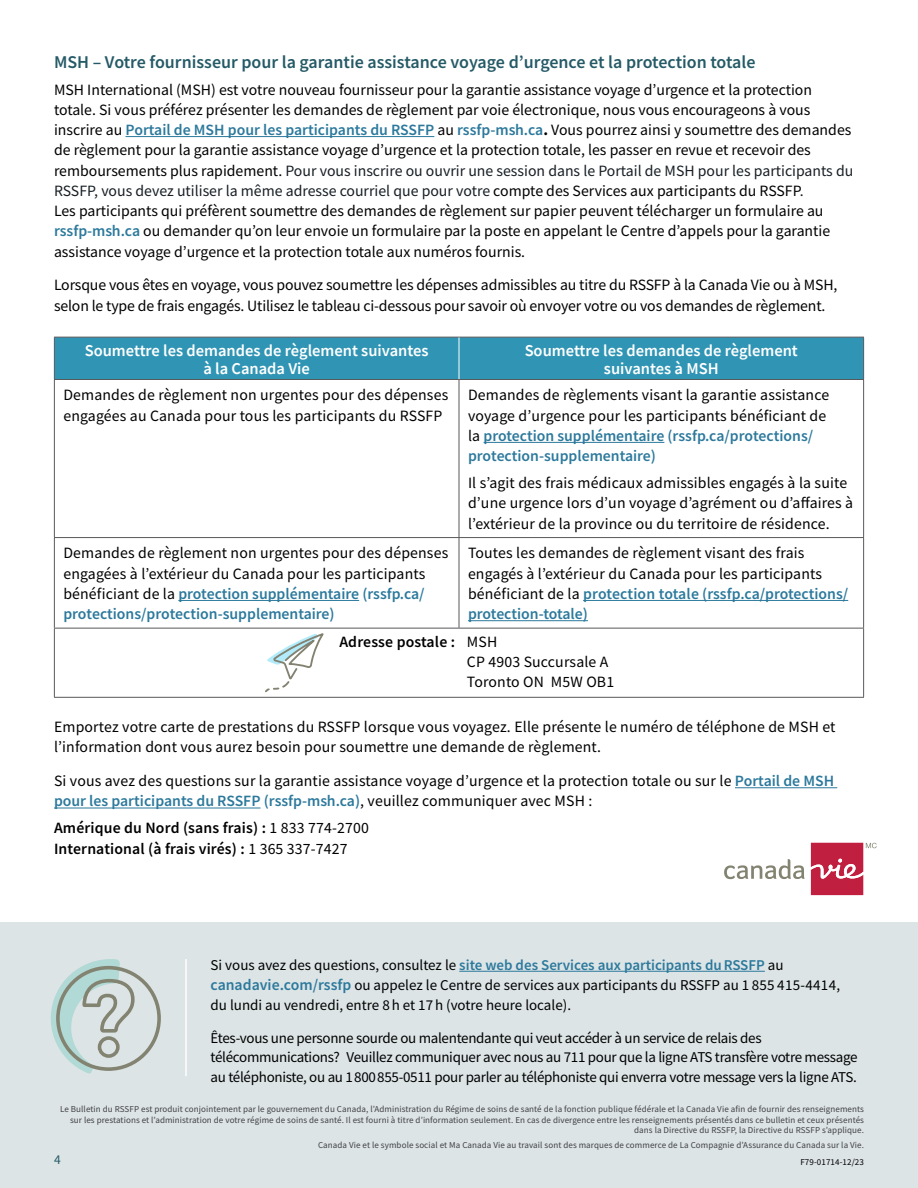
<style>
.page{position:relative;width:918px;height:1188px;background:#fff}
.page>*{position:absolute;margin:0;border:0;box-sizing:border-box;transform-origin:0 0}
.Inline_Header_3{font:600 18px "Source Sans Pro";color:#245a66}
.t1{font:600 16.5px/18px "Source Sans Pro";color:#fff;text-align:center}
.Body_Copy_Style{font:15.75px/20.2px "Source Sans Pro";color:#000}
.Table_text_body{font:15.75px/20.2px "Source Sans Pro";letter-spacing:.01em;color:#000}
.Body_Copy_Style-2{font:600 15.75px "Source Sans Pro";letter-spacing:.01em;color:#000}
.Body_Copy_Style-3{font:15px/19.5px "Source Sans Pro";letter-spacing:-.02em;color:#000}
.Body_Copy_Style-4{font:15px/19.8px "Source Sans Pro";color:#000}
.Body_Copy_Style-5{font:13.5px "Source Sans Pro";color:#245a66}
.Body_Copy_Style-6{font:9px/10.5px "Source Sans Pro";letter-spacing:.01em;color:#414042;text-align:right}
.Body_Copy_Style-7{font:9px "Source Sans Pro";letter-spacing:.01em;color:#000}
.s1{font-weight:600;color:#2c799c}
.s2{font-family:"Source Sans Variable";color:#2c799c}
.s3{font-weight:700}
.s4{color:#171e24}
.s5{font-weight:600}
.s6{font-weight:400}
.s7{font-weight:600;font-size:15.75px;color:#2c799c}
</style>
<div class="page">
<div style="left:0;top:922px;width:918px;height:266px;background:#dce4e6"></div>
<hr style="left:185px;top:959px;width:2px;height:117px;background:#fff">
<svg style="left:724px;top:859px;width:81px;height:20px"></svg>
<svg style="left:811px;top:843px;width:66px;height:52px"></svg>
<hr style="left:126px;top:136px;width:308px;height:1px;background:#2c799c">
<hr style="left:735px;top:787px;width:102px;height:1px;background:#2c799c">
<hr style="left:54px;top:808px;width:207px;height:1px;background:#2c799c">
<div style="left:55px;top:338px;width:808px;height:41px;background:#3095b4"></div>
<svg style="left:55px;top:380px;width:808px;height:317px"></svg>
<hr style="left:54px;top:337px;width:405px;height:1px;background:#58595b">
<hr style="left:54px;top:338px;width:1px;height:41px;background:#58595b">
<hr style="left:459px;top:337px;width:405px;height:1px;background:#58595b">
<hr style="left:863px;top:338px;width:1px;height:41px;background:#58595b">
<hr style="left:54px;top:379px;width:405px;height:1px;background:#58595b">
<hr style="left:54px;top:380px;width:1px;height:157px;background:#58595b">
<hr style="left:459px;top:379px;width:405px;height:1px;background:#58595b">
<hr style="left:459px;top:380px;width:1px;height:157px;background:#58595b">
<hr style="left:863px;top:380px;width:1px;height:157px;background:#58595b">
<hr style="left:54px;top:537px;width:405px;height:1px;background:#58595b">
<hr style="left:54px;top:538px;width:1px;height:90px;background:#58595b">
<hr style="left:459px;top:537px;width:405px;height:1px;background:#58595b">
<hr style="left:459px;top:538px;width:1px;height:90px;background:#58595b">
<hr style="left:863px;top:538px;width:1px;height:90px;background:#58595b">
<hr style="left:54px;top:628px;width:405px;height:1px;background:#58595b">
<hr style="left:54px;top:628px;width:1px;height:69px;background:#58595b">
<hr style="left:459px;top:628px;width:405px;height:1px;background:#58595b">
<hr style="left:863px;top:628px;width:1px;height:69px;background:#58595b">
<hr style="left:54px;top:697px;width:405px;height:1px;background:#58595b">
<hr style="left:459px;top:697px;width:405px;height:1px;background:#58595b">
<hr style="left:459px;top:338px;width:1px;height:41px;background:#fff">
<hr style="left:484px;top:442px;width:180px;height:1px;background:#2c799c">
<hr style="left:178px;top:600px;width:181px;height:1px;background:#2c799c">
<hr style="left:583px;top:600px;width:265px;height:1px;background:#2c799c">
<hr style="left:468px;top:620px;width:120px;height:1px;background:#2c799c">
<hr style="left:459px;top:971px;width:306px;height:1px;background:#2c799c">
<svg style="left:51px;top:959px;width:85px;height:115px"></svg>
<svg style="left:265px;top:632px;width:60px;height:60px"></svg>
<p class="Inline_Header_3" style="left:54px;top:50px;width:703px">MSH – Votre fournisseur pour la garantie assistance voyage d’urgence et la protection totale</p>
<p class="Body_Copy_Style" style="left:54px;top:79px;width:801px">MSH International (MSH) est votre nouveau fournisseur pour la garantie assistance voyage d’urgence et la protection totale. Si vous préférez présenter les demandes de règlement par voie électronique, nous vous encourageons à vous inscrire au <span class="s1">Portail de MSH pour les participants du RSSFP</span> au <span class="s2">rssfp-msh.ca</span><span class="s3">.</span> Vous pourrez ainsi y soumettre des demandes de règlement pour la garantie assistance voyage d’urgence et la protection totale, les passer en revue et recevoir des remboursements plus rapidement. <span class="s4">Pour vous inscrire ou ouvrir une session dans le Portail de MSH pour les participants du RSSFP, vous devez utiliser la même adresse courriel que pour votre</span> compte des Services aux participants du RSSFP<span class="s4">.<br></span>Les participants qui préfèrent soumettre des demandes de règlement sur papier peuvent télécharger un formulaire au <span class="s2">rssfp-msh.ca</span> ou demander qu’on leur envoie un formulaire par la poste en appelant le Centre d’appels pour la garantie assistance voyage d’urgence et la protection totale aux numéros fournis.</p>
<p class="Body_Copy_Style" style="left:54px;top:275px;width:785px">Lorsque vous êtes en voyage, vous pouvez soumettre les dépenses admissibles au titre du RSSFP à la Canada Vie ou à MSH, selon le type de frais engagés. Utilisez le tableau ci-dessous pour savoir où envoyer votre ou vos demandes de règlement.</p>
<p class="t1" style="left:85px;top:341px;width:345px">Soumettre les demandes de règlement suivantes à la Canada Vie</p>
<p class="t1" style="left:525px;top:341px;width:275px">Soumettre les demandes de règlement suivantes à MSH</p>
<p class="Table_text_body" style="left:63px;top:385px;width:386px">Demandes de règlement non urgentes pour des dépenses engagées au Canada pour tous les participants du RSSFP</p>
<p class="Body_Copy_Style" style="left:468px;top:385px;width:363px">Demandes de règlements visant la garantie assistance voyage d’urgence pour les participants bénéficiant de la <span class="s1">protection supplémentaire</span> <span class="s2">(rssfp.ca/protections/ protection-supplementaire)</span></p>
<p class="Body_Copy_Style" style="left:468px;top:473px;width:387px">Il s’agit des frais médicaux admissibles engagés à la suite d’une urgence lors d’un voyage d’agrément ou d’affaires à l’extérieur de la province ou du territoire de résidence.</p>
<p class="Body_Copy_Style" style="left:63px;top:543px;width:386px">Demandes de règlement non urgentes pour des dépenses engagées à l’extérieur du Canada pour les participants bénéficiant de la <span class="s1">protection supplémentaire</span> <span class="s2">(rssfp.ca/ protections/protection-supplementaire)</span></p>
<p class="Body_Copy_Style" style="left:468px;top:543px;width:382px">Toutes les demandes de règlement visant des frais engagés à l’extérieur du Canada pour les participants bénéficiant de la <span class="s1">protection totale (rssfp.ca/protections/ protection-totale)</span></p>
<p class="Body_Copy_Style" style="left:467px;top:631px;width:149px;text-indent:-127px"><span class="s5">Adresse postale :</span> MSH<br>CP 4903 Succursale A<br>Toronto ON M5W OB1</p>
<p class="Body_Copy_Style" style="left:54px;top:717px;width:783px">Emportez votre carte de prestations du RSSFP lorsque vous voyagez. Elle présente le numéro de téléphone de MSH et l’information dont vous aurez besoin pour soumettre une demande de règlement.</p>
<p class="Body_Copy_Style" style="left:54px;top:771px;width:782px">Si vous avez des questions sur la garantie assistance voyage d’urgence et la protection totale ou sur le <span class="s1">Portail de MSH pour les participants du RSSFP</span> <span class="s2">(rssfp-msh.ca)</span>, veuillez communiquer avec MSH :</p>
<p class="Body_Copy_Style-2" style="left:54px;top:818px;width:316px">Amérique du Nord (sans frais) : <span class="s6">1 833 774-2700</span></p>
<p class="Body_Copy_Style-2" style="left:54px;top:838px;width:295px">International (à frais virés) : <span class="s6">1 365 337-7427</span></p>
<p class="Body_Copy_Style-4" style="left:211px;top:955px;width:631px">Si vous avez des questions, consultez le <span class="s1">site web des Services aux participants du RSSFP</span> au <span class="s7">canadavie.com/rssfp</span> ou appelez le Centre de services aux participants du RSSFP au 1 855 415-4414, du lundi au vendredi, entre 8 h et 17 h (votre heure locale).</p>
<p class="Body_Copy_Style-3" style="left:211px;top:1028px;width:649px">Êtes-vous une personne sourde ou malentendante qui veut accéder à un service de relais des télécommunications? Veuillez communiquer avec nous au 711 pour que la ligne ATS transfère votre message au téléphoniste, ou au 1 800 855-0511 pour parler au téléphoniste qui enverra votre message vers la ligne ATS.</p>
<p class="Body_Copy_Style-6" style="left:60px;top:1104px;width:805px">Le Bulletin du RSSFP est produit conjointement par le gouvernement du Canada, l’Administration du Régime de soins de santé de la fonction publique fédérale et la Canada Vie afin de fournir des renseignements sur les prestations et l’administration de votre régime de soins de santé. Il est fourni à titre d’information seulement. En cas de divergence entre les renseignements présentés dans ce bulletin et ceux présentés dans la Directive du RSSFP, la Directive du RSSFP s’applique.</p>
<p class="Body_Copy_Style-6" style="left:318px;top:1139px;width:547px">Canada Vie et le symbole social et Ma Canada Vie au travail sont des marques de commerce de La Compagnie d’Assurance du Canada sur la Vie.</p>
<p class="Body_Copy_Style-7" style="left:800px;top:1156px;width:65px">F79-01714-12/23</p>
<p class="Body_Copy_Style-5" style="left:54px;top:1151px;width:8px">4</p>
</div>
